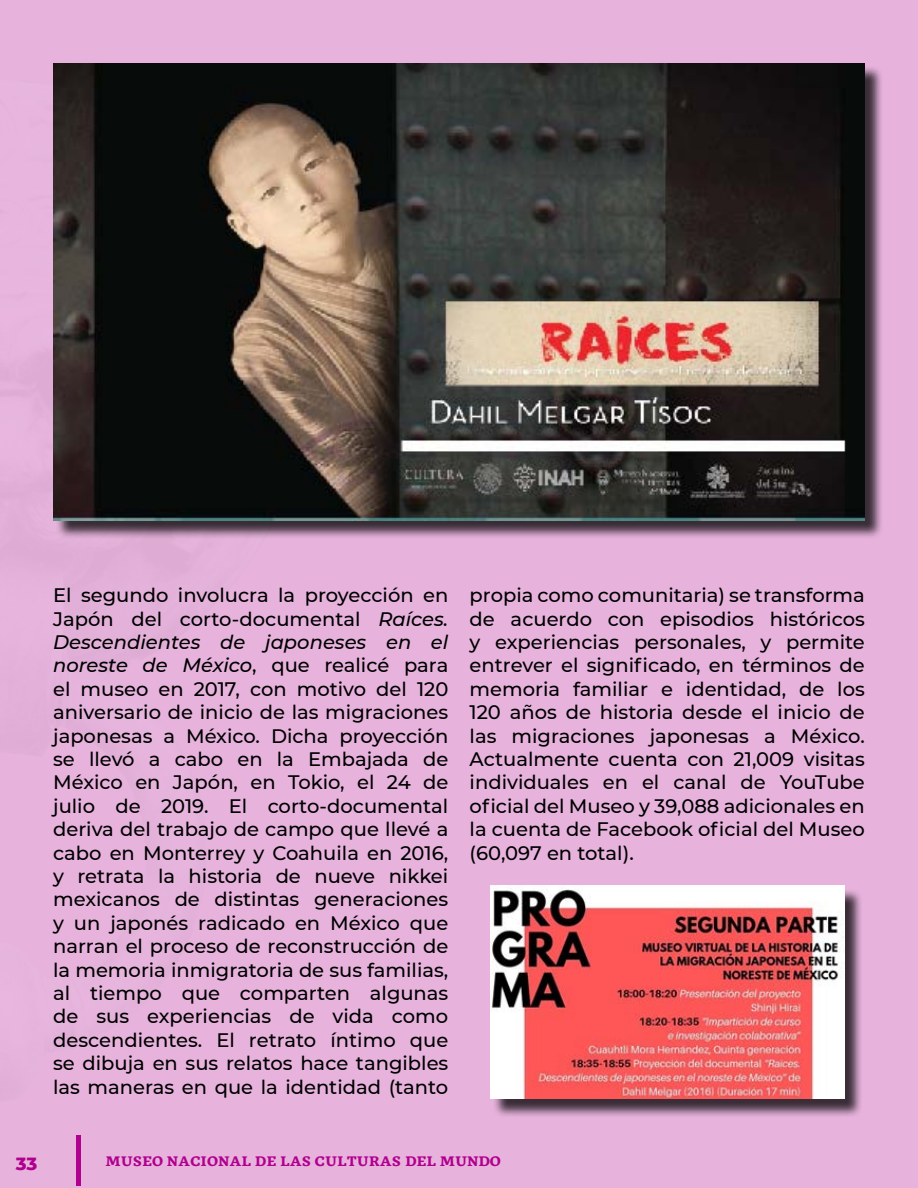
<style>
.page{position:relative;width:918px;height:1188px;background:#e7b3dd}
.page>*{position:absolute;margin:0;border:0;box-sizing:border-box;transform-origin:0 0}
.t1{font:500 19.5px/23.4px "Montserrat";color:#000;text-align:justify}
.t2{font:800 18px "Montserrat";color:#b0008e}
.t3{font:700 12px "GMX";color:#b0008e}
.s1{font-style:italic}
</style>
<div class="page">
<hr style="left:76px;top:1136px;width:4px;height:50px;background:#b0008e">
<div style="left:56px;top:65px;width:828px;height:474px;background:#000;opacity:.75"></div>
<img style="left:53px;top:63px;width:812px;height:458px">
<div style="left:493px;top:888px;width:370px;height:230px;background:#000;opacity:.75"></div>
<img style="left:490px;top:886px;width:354px;height:213px">
<p class="t1" style="left:53px;top:583px;width:397px">El segundo involucra la proyección en Japón del corto-documental <span class="s1">Raíces.<br>Descendientes de japoneses en el noreste de México</span>, que realicé para el museo en 2017, con motivo del 120 aniversario de inicio de las migraciones japonesas a México. Dicha proyección se llevó a cabo en la Embajada de México en Japón, en Tokio, el 24 de julio de 2019. El corto-documental deriva del trabajo de campo que llevé a cabo en Monterrey y Coahuila en 2016, y retrata la historia de nueve nikkei mexicanos de distintas generaciones y un japonés radicado en México que narran el proceso de reconstrucción de la memoria inmigratoria de sus familias, al tiempo que comparten algunas de sus experiencias de vida como descendientes. El retrato íntimo que se dibuja en sus relatos hace tangibles las maneras en que la identidad (tanto</p>
<p class="t1" style="left:470px;top:583px;width:397px">propia como comunitaria) se transforma de acuerdo con episodios históricos y experiencias personales, y permite entrever el significado, en términos de memoria familiar e identidad, de los 120 años de historia desde el inicio de las migraciones japonesas a México.<br>Actualmente cuenta con 21,009 visitas individuales en el canal de YouTube oficial del Museo y 39,088 adicionales en la cuenta de Facebook oficial del Museo (60,097 en total).</p>
<p class="t2" style="left:16px;top:1151px;width:23px">33</p>
<p class="t3" style="left:105px;top:1152px;width:397px">MUSEO NACIONAL DE LAS CULTURAS DEL MUNDO</p>
</div>
